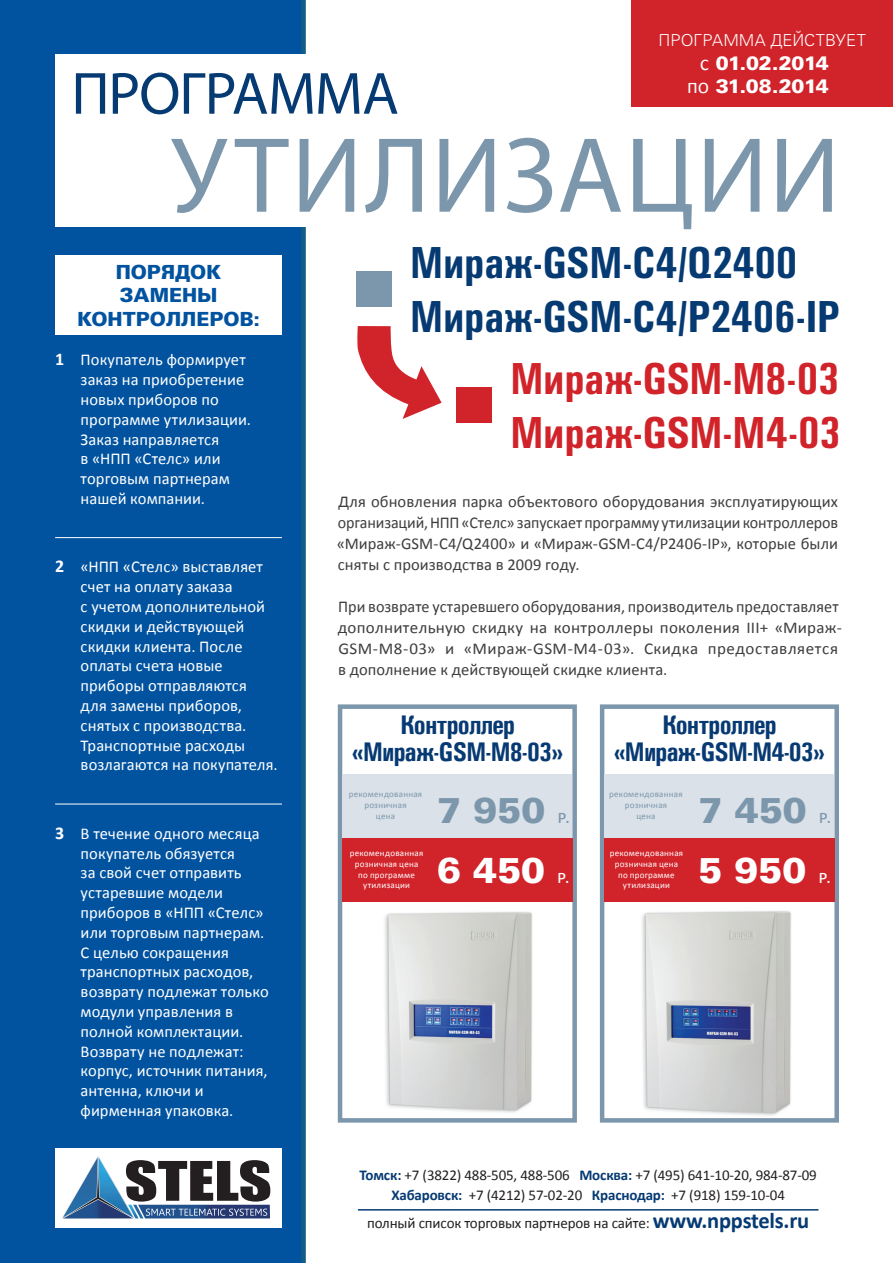
<style>
.page{position:relative;width:893px;height:1263px;background:#fff}
.page>*{position:absolute;margin:0;border:0;box-sizing:border-box;transform-origin:0 0}
.Newsletter_Name{font:108px "Myriad Pro";letter-spacing:.01em;color:#7c97ac}
.Basic_Headline{font:60px "Myriad Pro";letter-spacing:-.02em;color:#063a72}
.Basic_Headline-2{font:700 45px "Univers Cond C";letter-spacing:-.005em;color:#063a72}
.Basic_Headline-3{font:700 45px "Univers Cond C";letter-spacing:-.01em;color:#d1232a}
.Issue_Info{font:36px "Univers Black C";color:#7c97ac}
.Issue_Info-2{font:36px "Univers Black C";color:#fff}
.заголовок_основной_1{font:700 27px/27px "Univers Condensed";letter-spacing:-.03em;color:#073a73;text-align:center}
.Issue_Info-3{font:19.5px "Univers Black C";color:#0153a0}
.Issue_Info-4{font:19.5px/23.4px "Univers Black C";letter-spacing:-.03em;color:#fff;text-align:right}
.Issue_Info-5{font:19.5px "Calibri";color:#fff}
.Whats_in_This_Issue{font:16.5px/19.8px "Calibri";letter-spacing:.005em;color:#fff}
.Body_Copy{font:16.5px/21px "Calibri";letter-spacing:.01em;color:#3e3e3f;text-align:justify}
.Issue_Info-6{font:16.5px "Univers Light C";letter-spacing:.005em;color:#fff}
.t1{font:15px/19.8px "Calibri";letter-spacing:-.01em;color:#231f20;text-align:center}
.Issue_Info-7{font:9px/10.8px "Calibri";letter-spacing:.025em;color:#fff;text-align:center}
.Issue_Info-8{font:9px/10.8px "Calibri";letter-spacing:.025em;color:#7c97ac;text-align:center}
.s1{font-family:"Calibri"}
.s2{font-weight:700;font-size:18px}
.s3{font-family:"Calibri";font-size:19.5px}
.s4{font-weight:700;color:#063a72}
.s5{font-weight:700;font-size:22.5px;color:#063a72}
</style>
<div class="page">
<svg style="left:357px;top:326px;width:85px;height:93px"></svg>
<div style="left:0;top:0;width:306px;height:1263px;background:#0153a0"></div>
<hr style="left:55px;top:537px;width:227px;height:1px;background:#fff">
<hr style="left:55px;top:804px;width:227px;height:1px;background:#fff">
<div style="left:55px;top:255px;width:227px;height:79px;background:#fff"></div>
<div style="left:55px;top:1148px;width:227px;height:79px;background:#fff"></div>
<svg style="left:62px;top:1156px;width:208px;height:63px"></svg>
<div style="left:55px;top:54px;width:838px;height:173px;background:#fff"></div>
<div style="left:338px;top:704px;width:239px;height:418px;border:4px solid #7c97ac"></div>
<div style="left:600px;top:704px;width:239px;height:418px;border:4px solid #7c97ac"></div>
<hr style="left:358px;top:1209px;width:460px;height:1px;background:#063a72">
<div style="left:631px;top:0;width:262px;height:107px;background:#d1232a"></div>
<div style="left:342px;top:838px;width:231px;height:63px;background:#d1232a"></div>
<div style="left:604px;top:838px;width:230px;height:63px;background:#d1232a"></div>
<div style="left:342px;top:774px;width:230px;height:64px;background:#dae1e8"></div>
<div style="left:604px;top:774px;width:230px;height:64px;background:#dae1e8"></div>
<img style="left:384px;top:911px;width:148px;height:202px">
<img style="left:642px;top:911px;width:149px;height:205px">
<div style="left:356px;top:271px;width:36px;height:35px;background:#7c97ac"></div>
<div style="left:456px;top:387px;width:35px;height:35px;background:#d1232a"></div>
<p class="Basic_Headline" style="left:71px;top:57px;width:329px">ПРОГРАММА</p>
<p class="Issue_Info-6" style="left:659px;top:31px;width:209px">ПРОГРАММА ДЕЙСТВУЕТ</p>
<p class="Issue_Info-4" style="left:687px;top:51px;width:143px"><span class="s1">с</span> 01.02.2014 <span class="s1">по</span> 31.08.2014</p>
<p class="Newsletter_Name" style="left:171px;top:109px;width:671px">УТИЛИЗАЦИИ</p>
<p class="Issue_Info-3" style="left:116px;top:261px;width:107px">ПОРЯДОК</p>
<p class="Issue_Info-3" style="left:120px;top:284px;width:99px">ЗАМЕНЫ</p>
<p class="Issue_Info-3" style="left:77px;top:307px;width:184px">КОНТРОЛЛЕРОВ:</p>
<p class="Whats_in_This_Issue" style="left:81px;top:350px;width:172px;text-indent:-26px"><span class="s2">1</span> Покупатель формирует заказ на приобретение новых приборов по программе утилизации.<br>Заказ направляется<br>в «НПП «Стелс» или торговым партнерам нашей компании.</p>
<p class="Whats_in_This_Issue" style="left:81px;top:557px;width:198px;text-indent:-26px"><span class="s2">2</span> «НПП «Стелс» выставляет счет на оплату заказа<br>с учетом дополнительной скидки и действующей скидки клиента. После оплаты счета новые приборы отправляются<br>для замены приборов, снятых с производства.<br>Транспортные расходы возлагаются на покупателя.</p>
<p class="Whats_in_This_Issue" style="left:81px;top:823px;width:190px;text-indent:-26px"><span class="s2">3</span> В течение одного месяца покупатель обязуется<br>за свой счет отправить устаревшие модели приборов в «НПП «Стелс» или торговым партнерам.<br>С целью сокращения транспортных расходов, возврату подлежат только модули управления в полной комплектации.<br>Возврату не подлежат: корпус, источник питания, антенна, ключи и фирменная упаковка.</p>
<p class="Basic_Headline-2" style="left:410px;top:237px;width:389px">Мираж-GSM-C4/Q2400</p>
<p class="Basic_Headline-2" style="left:410px;top:291px;width:431px">Мираж-GSM-C4/P2406-IP</p>
<p class="Basic_Headline-3" style="left:510px;top:354px;width:331px">Мираж-GSM-M8-03</p>
<p class="Basic_Headline-3" style="left:510px;top:408px;width:332px">Мираж-GSM-M4-03</p>
<p class="Body_Copy" style="left:337px;top:491px;width:503px">Для обновления парка объектового оборудования эксплуатирующих организаций, НПП «Стелс» запускает программу утилизации контроллеров «Мираж-GSM-C4/Q2400» и «Мираж-GSM-C4/P2406-IP», которые были сняты с производства в 2009 году.</p>
<p class="Body_Copy" style="left:338px;top:596px;width:506px;text-align:left">При возврате устаревшего оборудования, производитель предоставляет дополнительную скидку на контроллеры поколения III+ «Мираж-GSM-M8-03» и «Мираж-GSM-M4-03». Скидка предоставляется в дополнение к действующей скидке клиента.</p>
<p class="заголовок_основной_1" style="left:352px;top:711px;width:213px">Контроллер «Мираж-GSM-М8-03»</p>
<p class="заголовок_основной_1" style="left:614px;top:711px;width:213px">Контроллер «Мираж-GSM-М4-03»</p>
<p class="Issue_Info-8" style="left:349px;top:789px;width:75px">рекомендованная розничная<br>цена</p>
<p class="Issue_Info-8" style="left:609px;top:789px;width:75px">рекомендованная розничная<br>цена</p>
<p class="Issue_Info-7" style="left:350px;top:848px;width:75px">рекомендованная розничная цена по программе утилизации</p>
<p class="Issue_Info-7" style="left:610px;top:848px;width:75px">рекомендованная розничная цена по программе</p>
<p class="Issue_Info" style="left:438px;top:789px;width:134px">7 950 <span class="s3">р.</span></p>
<p class="Issue_Info" style="left:699px;top:789px;width:134px">7 450 <span class="s3">р.</span></p>
<p class="Issue_Info-2" style="left:437px;top:849px;width:110px">6 450</p>
<p class="Issue_Info-2" style="left:699px;top:849px;width:134px">5 950 <span class="s3">р.</span></p>
<p class="Issue_Info-5" style="left:557px;top:864px;width:14px">р.</p>
<p class="Issue_Info-7" style="left:623px;top:880px;width:49px">утилизации</p>
<p class="t1" style="left:359px;top:1165px;width:459px"><span class="s4">Томск:</span> +7 (3822) 488-505, 488-506 <span class="s4">Москва:</span> +7 (495) 641-10-20, 984-87-09<br><span class="s4">Хабаровск:</span> +7 (4212) 57-02-20 <span class="s4">Краснодар:</span> +7 (918) 159-10-04</p>
<p class="t1" style="left:367px;top:1213px;width:444px">полный список торговых партнеров на сайте: <span class="s5">www.nppstels.ru</span></p>
</div>
